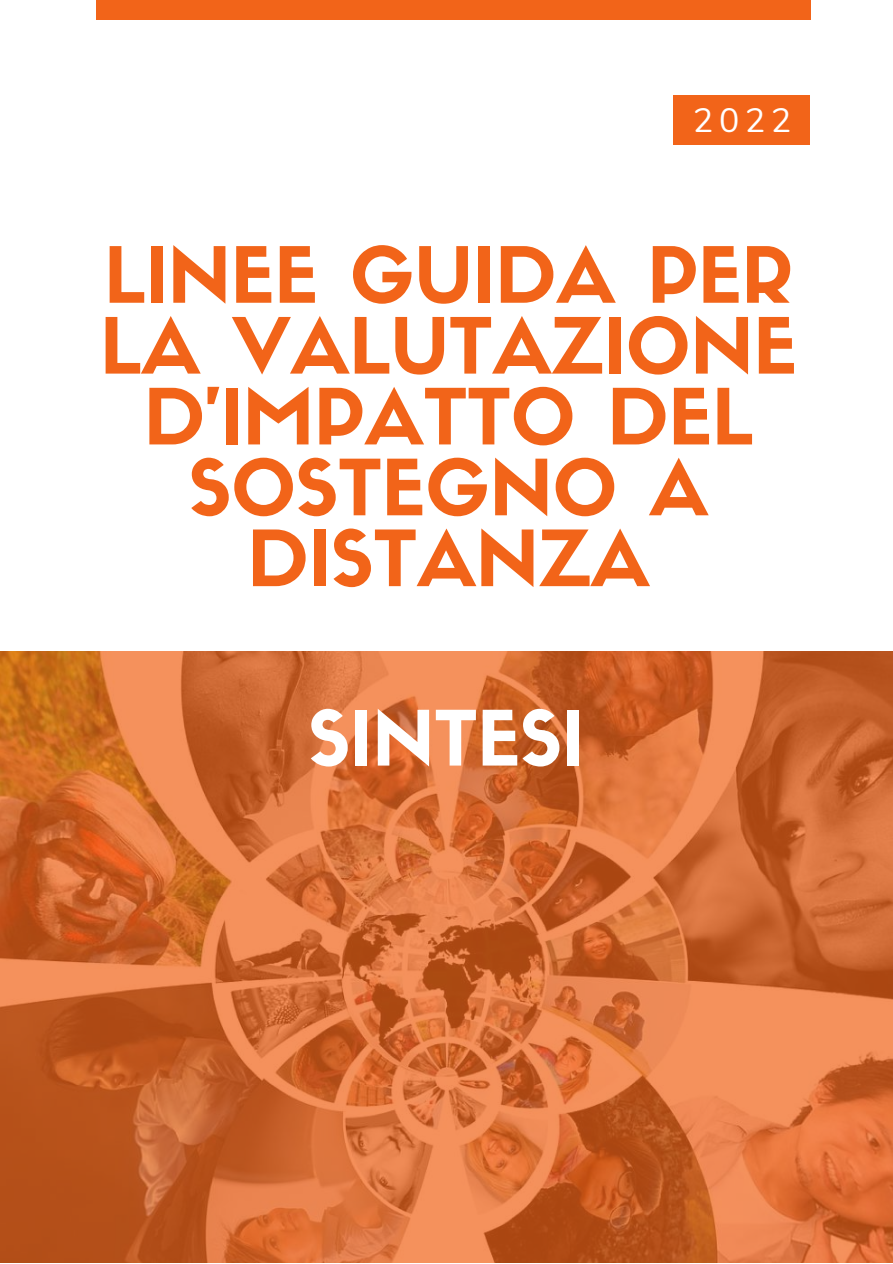
<style>
.page{position:relative;width:893px;height:1264px;background:#fff}
.page>*{position:absolute;margin:0;border:0;box-sizing:border-box;transform-origin:0 0}
.t1{font:76.05px/70.8px "Sifonn Basic";color:#f26419;text-align:center}
.t2{font:74.85px "Sifonn Basic";color:#fff}
.t3{font:33.75px "Nunito";color:#fff}
</style>
<div class="page">
<div style="left:674px;top:95px;width:136px;height:50px;background:#f26419"></div>
<img style="left:0;top:652px;width:892px;height:610px">
<div style="left:96px;top:0;width:714px;height:20px;background:#f26419"></div>
<p class="t3" style="left:693px;top:98px;width:100px">2022</p>
<p class="t1" style="left:100px;top:248px;width:698px">LINEE GUIDA PER<br>LA VALUTAZIONE<br>D’IMPATTO DEL<br>SOSTEGNO A<br>DISTANZA</p>
<p class="t2" style="left:308px;top:709px;width:277px">SINTESI</p>
</div>
